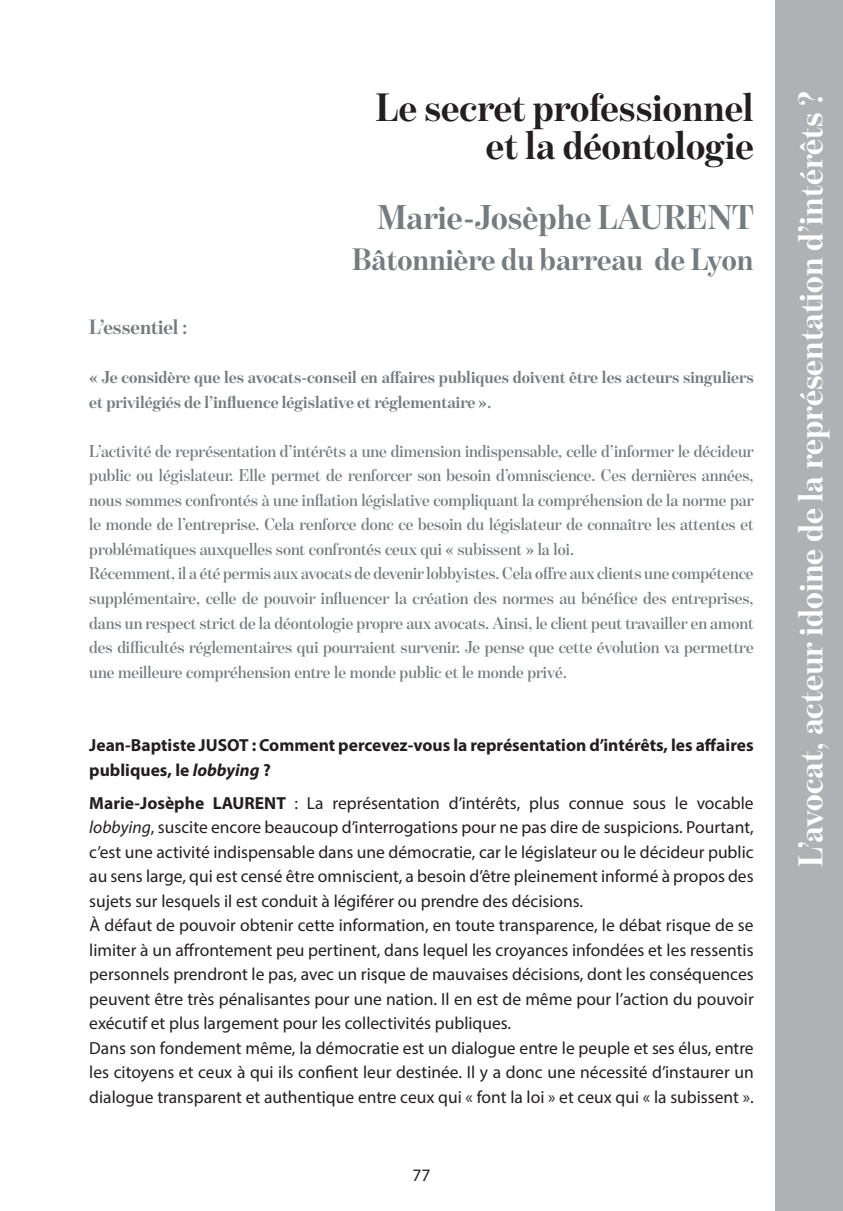
<style>
.page{position:relative;width:843px;height:1211px;background:#fff}
.page>*{position:absolute;margin:0;border:0;box-sizing:border-box;transform-origin:0 0}
.t1{font:700 40.25px/38.5px "Benton Mod Disp";color:#231f20;text-align:right}
.t2{font:700 35px "Benton Mod Disp";color:#fff}
.t3{font:700 35px "Benton Mod Disp";color:#757b7f}
.t4{font:700 31.5px "Benton Mod Disp";color:#757b7f}
.t5{font:700 21px "Benton Mod Disp";color:#757b7f}
.t6{font:17.5px/24.5px "Myriad Pro";color:#231f20}
.t7{font:600 17.5px/24.5px "Benton Mod Disp";color:#757b7f}
.t8{font:700 17.5px/24.5px "Benton Mod Disp";color:#757b7f}
.t9{font:700 17.5px/24.5px "Myriad Pro";color:#231f20}
.s1{font-style:italic}
.s2{font-weight:700}
</style>
<div class="page">
<div style="left:775px;top:0;width:68px;height:1210px;background:#afb1b4"></div>
<h1 class="t1" style="left:376px;top:88px;width:379px">Le secret professionnel et la déontologie</h1>
<h2 class="t3" style="left:377px;top:198px;width:378px">Marie-Josèphe LAURENT</h2>
<h3 class="t4" style="left:352px;top:241px;width:403px">Bâtonnière du barreau de Lyon</h3>
<p class="t5" style="left:89px;top:316px;width:100px">L’essentiel :</p>
<p class="t8" style="left:89px;top:365px;width:666px">« Je considère que les avocats-conseil en affaires publiques doivent être les acteurs singuliers et privilégiés de l’influence législative et réglementaire ».</p>
<p class="t7" style="left:89px;top:439px;width:666px">L’activité de représentation d’intérêts a une dimension indispensable, celle d’informer le décideur public ou législateur. Elle permet de renforcer son besoin d’omniscience. Ces dernières années, nous sommes confrontés à une inflation législative compliquant la compréhension de la norme par le monde de l’entreprise. Cela renforce donc ce besoin du législateur de connaître les attentes et problématiques auxquelles sont confrontés ceux qui « subissent » la loi.<br>Récemment, il a été permis aux avocats de devenir lobbyistes. Cela offre aux clients une compétence supplémentaire, celle de pouvoir influencer la création des normes au bénéfice des entreprises, dans un respect strict de la déontologie propre aux avocats. Ainsi, le client peut travailler en amont des difficultés réglementaires qui pourraient survenir. Je pense que cette évolution va permettre une meilleure compréhension entre le monde public et le monde privé.</p>
<p class="t9" style="left:89px;top:732px;width:666px">Jean-Baptiste JUSOT : Comment percevez-vous la représentation d’intérêts, les affaires publiques, le <span class="s1">lobbying</span> ?</p>
<p class="t6" style="left:89px;top:790px;width:666px"><span class="s2">Marie-Josèphe LAURENT</span> : La représentation d’intérêts, plus connue sous le vocable <span class="s1">lobbying</span>, suscite encore beaucoup d’interrogations pour ne pas dire de suspicions. Pourtant, c’est une activité indispensable dans une démocratie, car le législateur ou le décideur public au sens large, qui est censé être omniscient, a besoin d’être pleinement informé à propos des sujets sur lesquels il est conduit à légiférer ou prendre des décisions.<br>À défaut de pouvoir obtenir cette information, en toute transparence, le débat risque de se limiter à un affrontement peu pertinent, dans lequel les croyances infondées et les ressentis personnels prendront le pas, avec un risque de mauvaises décisions, dont les conséquences peuvent être très pénalisantes pour une nation. Il en est de même pour l’action du pouvoir exécutif et plus largement pour les collectivités publiques.<br>Dans son fondement même, la démocratie est un dialogue entre le peuple et ses élus, entre les citoyens et ceux à qui ils confient leur destinée. Il y a donc une nécessité d’instaurer un dialogue transparent et authentique entre ceux qui « font la loi » et ceux qui « la subissent ».</p>
<p class="t6" style="left:412px;top:1162px;width:19px">77</p>
<h2 class="t2" style="left:791px;top:866px;width:777px;rotate:-90deg">L’avocat, acteur idoine de la représentation d’intérêts ?</h2>
</div>
